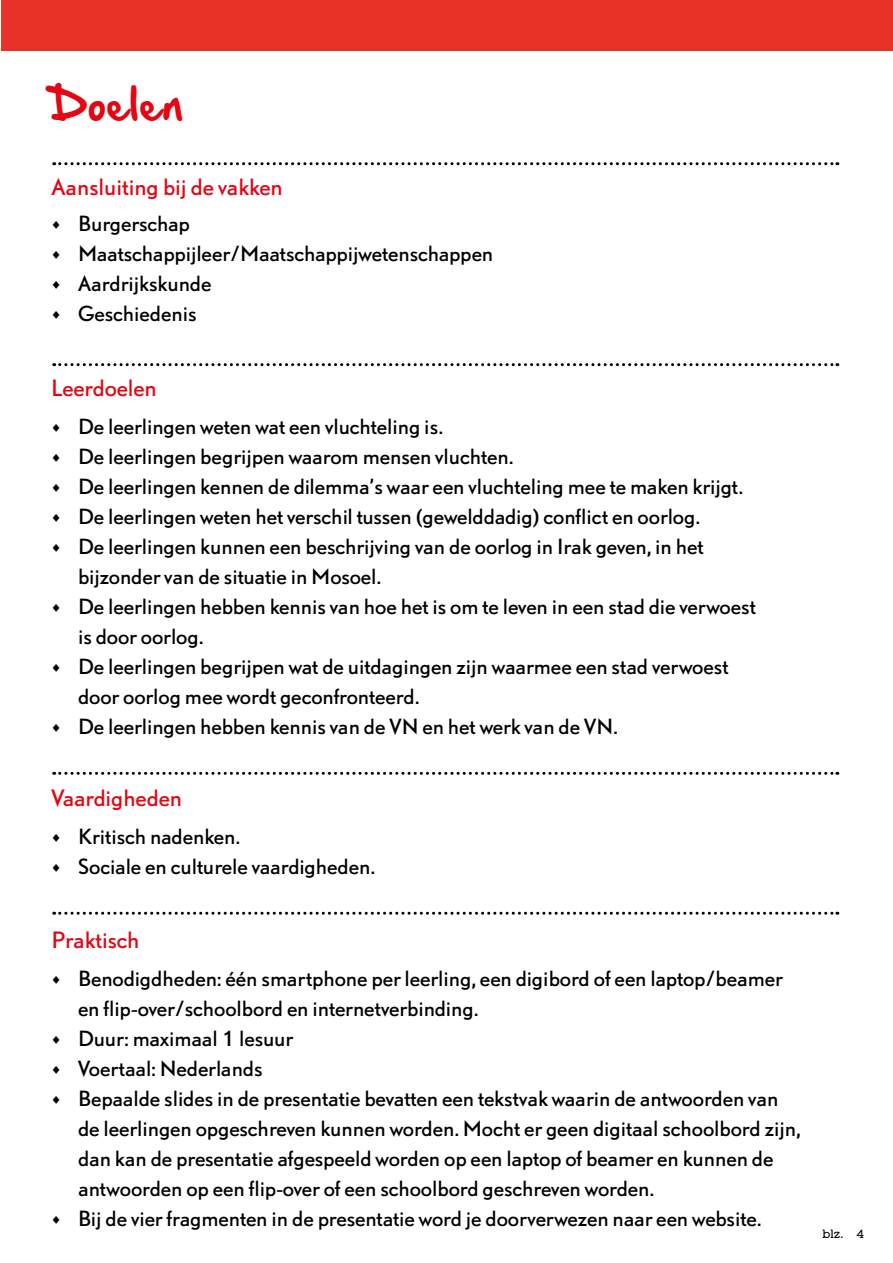
<style>
.page{position:relative;width:893px;height:1263px;background:#fff}
.page>*{position:absolute;margin:0;border:0;box-sizing:border-box;transform-origin:0 0}
.t1{font:38.4px "Hand Of Sean Demo";color:#e30613}
.t2{font:21px "DTL Nobel T";color:#e30613}
.t3{font:19.5px/30px "DTL Nobel T";letter-spacing:-.005em;color:#000}
.t4{font:12px "Zolano Serif BTN Bold";color:#000}
</style>
<div class="page">
<div style="left:1px;top:1px;width:891px;height:50px;background:#e73228"></div>
<svg style="left:54px;top:363px;width:784px;height:3px"></svg>
<svg style="left:54px;top:162px;width:784px;height:3px"></svg>
<svg style="left:54px;top:772px;width:784px;height:3px"></svg>
<svg style="left:54px;top:912px;width:784px;height:3px"></svg>
<h1 class="t1" style="left:51px;top:85px;width:134px">Doelen</h1>
<p class="t2" style="left:51px;top:173px;width:233px">Aansluiting bij de vakken</p>
<p class="t3" style="left:51px;top:208px;width:140px">• Burgerschap</p>
<p class="t3" style="left:51px;top:238px;width:444px">• Maatschappijleer/Maatschappijwetenschappen</p>
<p class="t3" style="left:51px;top:268px;width:162px">• Aardrijkskunde</p>
<p class="t3" style="left:51px;top:298px;width:147px">• Geschiedenis</p>
<p class="t2" style="left:51px;top:374px;width:107px">Leerdoelen</p>
<p class="t3" style="left:51px;top:411px;width:393px">• De leerlingen weten wat een vluchteling is.</p>
<p class="t3" style="left:51px;top:441px;width:464px">• De leerlingen begrijpen waarom mensen vluchten.</p>
<p class="t3" style="left:51px;top:471px;width:693px">• De leerlingen kennen de dilemma’s waar een vluchteling mee te maken krijgt.</p>
<p class="t3" style="left:51px;top:501px;width:650px">• De leerlingen weten het verschil tussen (gewelddadig) conflict en oorlog.</p>
<p class="t3" style="left:78px;top:531px;width:627px;text-indent:-27px">• De leerlingen kunnen een beschrijving van de oorlog in Irak geven, in het bijzonder van de situatie in Mosoel.</p>
<p class="t3" style="left:78px;top:591px;width:679px;text-indent:-27px">• De leerlingen hebben kennis van hoe het is om te leven in een stad die verwoest is door oorlog.</p>
<p class="t3" style="left:78px;top:651px;width:652px;text-indent:-27px">• De leerlingen begrijpen wat de uitdagingen zijn waarmee een stad verwoest door oorlog mee wordt geconfronteerd.</p>
<p class="t3" style="left:51px;top:711px;width:568px">• De leerlingen hebben kennis van de VN en het werk van de VN.</p>
<p class="t2" style="left:51px;top:783px;width:132px">Vaardigheden</p>
<p class="t3" style="left:51px;top:821px;width:190px">• Kritisch nadenken.</p>
<p class="t3" style="left:51px;top:851px;width:325px">• Sociale en culturele vaardigheden.</p>
<p class="t2" style="left:51px;top:925px;width:90px">Praktisch</p>
<p class="t3" style="left:78px;top:963px;width:706px;text-indent:-27px">• Benodigdheden: één smartphone per leerling, een digibord of een laptop/beamer en flip-over/schoolbord en internetverbinding.</p>
<p class="t3" style="left:51px;top:1022px;width:244px">• Duur: maximaal 1 lesuur</p>
<p class="t3" style="left:51px;top:1052px;width:213px">• Voertaal: Nederlands</p>
<p class="t3" style="left:78px;top:1082px;width:724px;text-indent:-27px">• Bepaalde slides in de presentatie bevatten een tekstvak waarin de antwoorden van de leerlingen opgeschreven kunnen worden. Mocht er geen digitaal schoolbord zijn, dan kan de presentatie afgespeeld worden op een laptop of beamer en kunnen de antwoorden op een flip-over of een schoolbord geschreven worden.</p>
<p class="t3" style="left:51px;top:1202px;width:712px">• Bij de vier fragmenten in de presentatie word je doorverwezen naar een website.</p>
<p class="t4" style="left:823px;top:1227px;width:43px">blz. 4</p>
</div>
